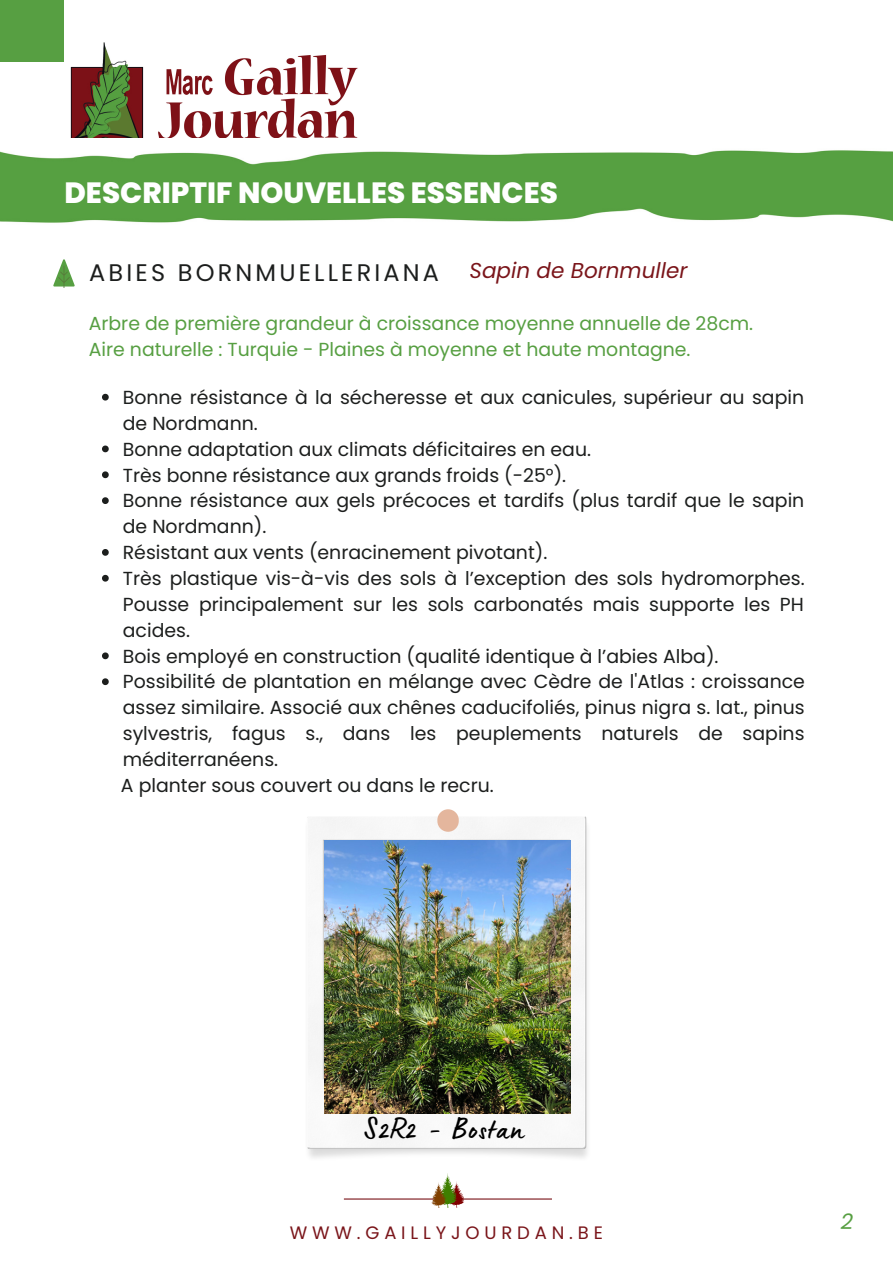
<style>
.page{position:relative;width:893px;height:1264px;background:#fff}
.page>*{position:absolute;margin:0;border:0;box-sizing:border-box;transform-origin:0 0}
.t1{font:31.65px "Lumios Marker";letter-spacing:.05em;color:#000}
.t2{font:800 29.25px "Poppins";color:#fff}
.t3{font:24px "Poppins";letter-spacing:.13em;color:#1c1e1d}
.t4{font:italic 21.45px "Poppins";color:#7a151a}
.t5{font:italic 21.45px "Poppins";color:#579f42}
.t6{font:18.9px/25.8px "Poppins";color:#1c1e1d}
.t7{font:18.9px "Poppins";color:#579f42}
.t8{font:18px "Poppins";letter-spacing:.27em;color:#7a151a}
</style>
<div class="page">
<img style="left:70px;top:42px;width:288px;height:96px">
<div style="left:0;top:0;width:64px;height:62px;background:#579f42"></div>
<img style="left:0;top:203px;width:892px;height:20px">
<img style="left:0;top:150px;width:892px;height:53px">
<hr style="left:344px;top:1198px;width:208px;height:1px;background:#7a151a">
<svg style="left:431px;top:1173px;width:33px;height:34px"></svg>
<img style="left:307px;top:816px;width:281px;height:342px">
<div style="left:437px;top:809px;width:21px;height:22px;background:#e4b69d;border-radius:11px"></div>
<svg style="left:53px;top:259px;width:22px;height:28px"></svg>
<img style="left:325px;top:841px;width:245px;height:272px">
<svg style="left:102px;top:394px;width:7px;height:6px"></svg>
<svg style="left:102px;top:445px;width:7px;height:7px"></svg>
<svg style="left:102px;top:471px;width:7px;height:7px"></svg>
<svg style="left:102px;top:497px;width:7px;height:7px"></svg>
<svg style="left:102px;top:549px;width:7px;height:6px"></svg>
<svg style="left:102px;top:575px;width:7px;height:6px"></svg>
<svg style="left:102px;top:652px;width:7px;height:7px"></svg>
<svg style="left:102px;top:678px;width:7px;height:7px"></svg>
<p class="t2" style="left:64px;top:173px;width:495px">DESCRIPTIF NOUVELLES ESSENCES</p>
<p class="t4" style="left:469px;top:255px;width:219px">Sapin de Bornmuller</p>
<p class="t3" style="left:89px;top:255px;width:351px">ABIES BORNMUELLERIANA</p>
<p class="t7" style="left:89px;top:310px;width:666px">Arbre de première grandeur à croissance moyenne annuelle de 28cm.</p>
<p class="t7" style="left:89px;top:336px;width:603px">Aire naturelle : Turquie - Plaines à moyenne et haute montagne.</p>
<p class="t6" style="left:123px;top:384px;width:682px">Bonne résistance à la sécheresse et aux canicules, supérieur au sapin de Nordmann.</p>
<p class="t6" style="left:123px;top:436px;width:469px">Bonne adaptation aux climats déficitaires en eau.</p>
<p class="t6" style="left:123px;top:462px;width:445px">Très bonne résistance aux grands froids (-25°).</p>
<p class="t6" style="left:123px;top:488px;width:683px">Bonne résistance aux gels précoces et tardifs (plus tardif que le sapin de Nordmann).</p>
<p class="t6" style="left:123px;top:539px;width:426px">Résistant aux vents (enracinement pivotant).</p>
<p class="t6" style="left:123px;top:565px;width:683px;text-align:justify">Très plastique vis-à-vis des sols à l’exception des sols hydromorphes.<br>Pousse principalement sur les sols carbonatés mais supporte les PH acides.</p>
<p class="t6" style="left:123px;top:643px;width:597px">Bois employé en construction (qualité identique à l’abies Alba).</p>
<p class="t6" style="left:123px;top:669px;width:683px;text-align:justify">Possibilité de plantation en mélange avec Cèdre de l'Atlas : croissance assez similaire. Associé aux chênes caducifoliés, pinus nigra s. lat., pinus sylvestris, fagus s., dans les peuplements naturels de sapins méditerranéens.</p>
<p class="t6" style="left:121px;top:772px;width:374px">A planter sous couvert ou dans le recru.</p>
<p class="t1" style="left:363px;top:1119px;width:162px">S2R2 - Bostan</p>
<p class="t8" style="left:289px;top:1219px;width:315px">WWW.GAILLYJOURDAN.BE</p>
<p class="t5" style="left:840px;top:1206px;width:14px">2</p>
</div>
